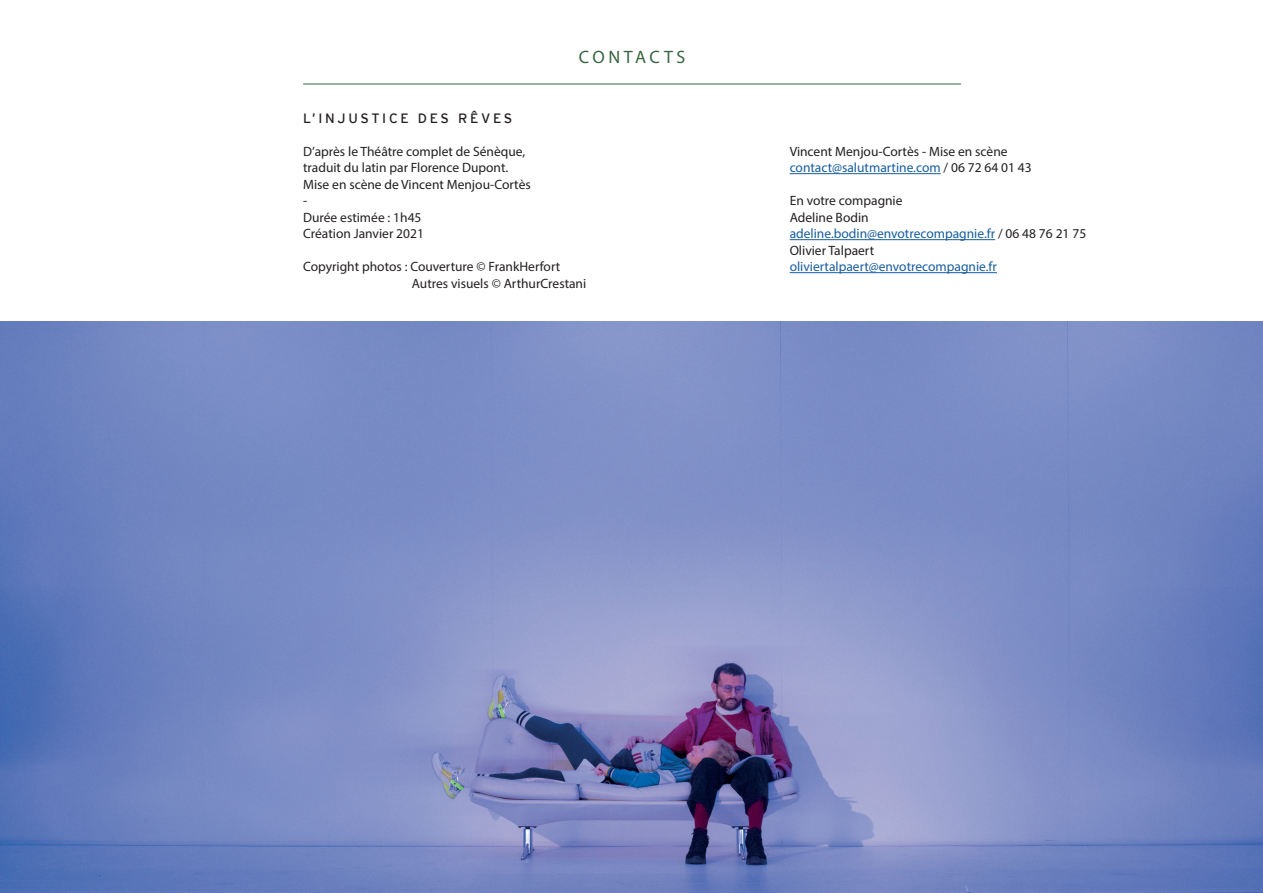
<style>
.page{position:relative;width:1263px;height:893px;background:#fff}
.page>*{position:absolute;margin:0;border:0;box-sizing:border-box;transform-origin:0 0}
.t1{font:18px "Myriad Pro";letter-spacing:.195em;color:#386640}
.t2{font:13.5px/16.5px "Myriad Pro";color:#231f20}
.t3{font:13.5px "Myriad Pro";color:#175d9e}
.t4{font:13.5px "Interstate";letter-spacing:.2em;color:#231f20}
.s1{color:#175d9e}
</style>
<div class="page">
<hr style="left:303px;top:84px;width:658px;height:1px;background:#386640">
<img style="left:0;top:321px;width:1263px;height:572px">
<hr style="left:790px;top:173px;width:151px;height:1px;background:#175d9e">
<hr style="left:790px;top:239px;width:205px;height:1px;background:#175d9e">
<hr style="left:790px;top:272px;width:207px;height:1px;background:#175d9e">
<h1 class="t1" style="left:579px;top:46px;width:108px">CONTACTS</h1>
<p class="t4" style="left:303px;top:110px;width:211px">L’INJUSTICE DES RÊVES</p>
<p class="t2" style="left:303px;top:143px;width:229px">D’après le Théâtre complet de Sénèque, traduit du latin par Florence Dupont.<br>Mise en scène de Vincent Menjou-Cortès -<br>Durée estimée : 1h45<br>Création Janvier 2021</p>
<p class="t2" style="left:412px;top:258px;width:176px;text-indent:-109px">Copyright photos : Couverture © FrankHerfort<br>Autres visuels © ArthurCrestani</p>
<p class="t2" style="left:790px;top:143px;width:244px">Vincent Menjou-Cortès - Mise en scène <span class="s1">contact@salutmartine.com</span> / 06 72 64 01 43</p>
<p class="t2" style="left:790px;top:192px;width:298px">En votre compagnie<br>Adeline Bodin<br><span class="s1">adeline.bodin@envotrecompagnie.fr</span> / 06 48 76 21 75<br>Olivier Talpaert</p>
<p class="t3" style="left:790px;top:258px;width:209px">oliviertalpaert@envotrecompagnie.fr</p>
</div>
